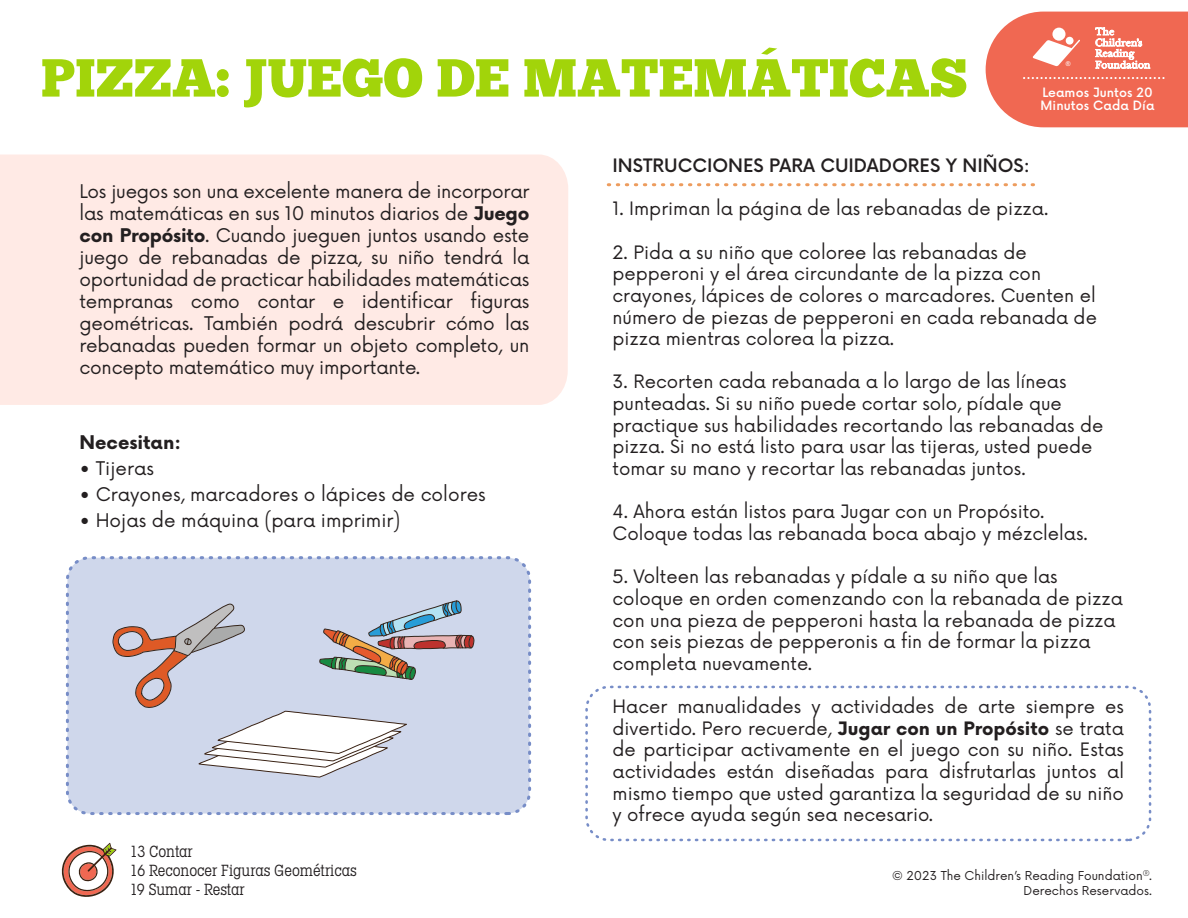
<style>
.page{position:relative;width:1188px;height:918px;background:#fff}
.page>*{position:absolute;margin:0;border:0;box-sizing:border-box;transform-origin:0 0}
.t1{font:53.4px "Chunk Five";color:#a2d40a}
.t2{font:18.45px/22px "Now";color:#231f20;text-align:justify}
.t3{font:700 18.45px "Now";color:#231f20}
.t4{font:18px/21.6px "Now";color:#231f20}
.t5{font:500 18px "Now";color:#231f20}
.t6{font:condensed 15.75px/18.6px "Lubalin Graph Std";color:#231f20}
.t7{font:500 12.6px/13.2px "Now";letter-spacing:.005em;color:#fff}
.t8{font:12px/14.4px "Now";color:#231f20;text-align:right}
.t9{font:6.45px "Arial";color:#fff}
.s1{font-weight:700}
</style>
<div class="page">
<div style="left:0;top:155px;width:568px;height:250px;background:#ffeae5"></div>
<svg style="left:608px;top:183px;width:426px;height:3px"></svg>
<div style="left:585px;top:686px;width:566px;height:155px;border:3px dashed #778dc7;border-radius:22px"></div>
<div style="left:67px;top:558px;width:463px;height:256px;background:#cfd7eb;border-radius:22px"></div>
<div style="left:66px;top:556px;width:465px;height:259px;border:3px dashed #778dc7;border-radius:22px"></div>
<svg style="left:113px;top:600px;width:362px;height:178px"></svg>
<svg style="left:986px;top:12px;width:202px;height:115px;background:#f17c68"></svg>
<svg style="left:61px;top:843px;width:56px;height:54px"></svg>
<h1 class="t1" style="left:41px;top:45px;width:928px">PIZZA: JUEGO DE MATEMÁTICAS</h1>
<p class="t9" style="left:1066px;top:60px;width:6px">®</p>
<p class="t7" style="left:1041px;top:85px;width:115px">Leamos Juntos 20<br>Minutos Cada Día</p>
<p class="t2" style="left:80px;top:179px;width:452px">Los juegos son una excelente manera de incorporar las matemáticas en sus 10 minutos diarios de <span class="s1">Juego con Propósito</span>. Cuando jueguen juntos usando este juego de rebanadas de pizza, su niño tendrá la oportunidad de practicar habilidades matemáticas tempranas como contar e identificar figuras geométricas. También podrá descubrir cómo las rebanadas pueden formar un objeto completo, un concepto matemático muy importante.</p>
<p class="t3" style="left:80px;top:429px;width:103px">Necesitan:</p>
<p class="t2" style="left:80px;top:456px;width:76px">• Tijeras</p>
<p class="t2" style="left:80px;top:482px;width:408px">• Crayones, marcadores o lápices de colores</p>
<p class="t2" style="left:80px;top:508px;width:322px">• Hojas de máquina (para imprimir)</p>
<p class="t6" style="left:130px;top:842px;width:228px">13 Contar<br>16 Reconocer Figuras Geométricas<br>19 Sumar - Restar</p>
<p class="t5" style="left:613px;top:151px;width:419px">INSTRUCCIONES PARA CUIDADORES Y NIÑOS:</p>
<p class="t4" style="left:613px;top:197px;width:437px">1. Impriman la página de las rebanadas de pizza.</p>
<p class="t4" style="left:613px;top:240px;width:486px">2. Pida a su niño que coloree las rebanadas de pepperoni y el área circundante de la pizza con crayones, lápices de colores o marcadores. Cuenten el número de piezas de pepperoni en cada rebanada de pizza mientras colorea la pizza.</p>
<p class="t4" style="left:613px;top:370px;width:492px">3. Recorten cada rebanada a lo largo de las líneas punteadas. Si su niño puede cortar solo, pídale que practique sus habilidades recortando las rebanadas de pizza. Si no está listo para usar las tijeras, usted puede tomar su mano y recortar las rebanadas juntos.</p>
<p class="t4" style="left:613px;top:500px;width:477px">4. Ahora están listos para Jugar con un Propósito.<br>Coloque todas las rebanada boca abajo y mézclelas.</p>
<p class="t4" style="left:613px;top:565px;width:512px">5. Volteen las rebanadas y pídale a su niño que las coloque en orden comenzando con la rebanada de pizza con una pieza de pepperoni hasta la rebanada de pizza con seis piezas de pepperonis a fin de formar la pizza completa nuevamente.</p>
<p class="t4" style="left:613px;top:695px;width:513px;text-align:justify">Hacer manualidades y actividades de arte siempre es divertido. Pero recuerde, <span class="s1">Jugar con un Propósito</span> se trata de participar activamente en el juego con su niño. Estas actividades están diseñadas para disfrutarlas juntos al mismo tiempo que usted garantiza la seguridad de su niño y ofrece ayuda según sea necesario.</p>
<p class="t8" style="left:892px;top:868px;width:261px">© 2023 The Children’s Reading Foundation<sup>®</sup>.<br>Derechos Reservados.</p>
</div>
